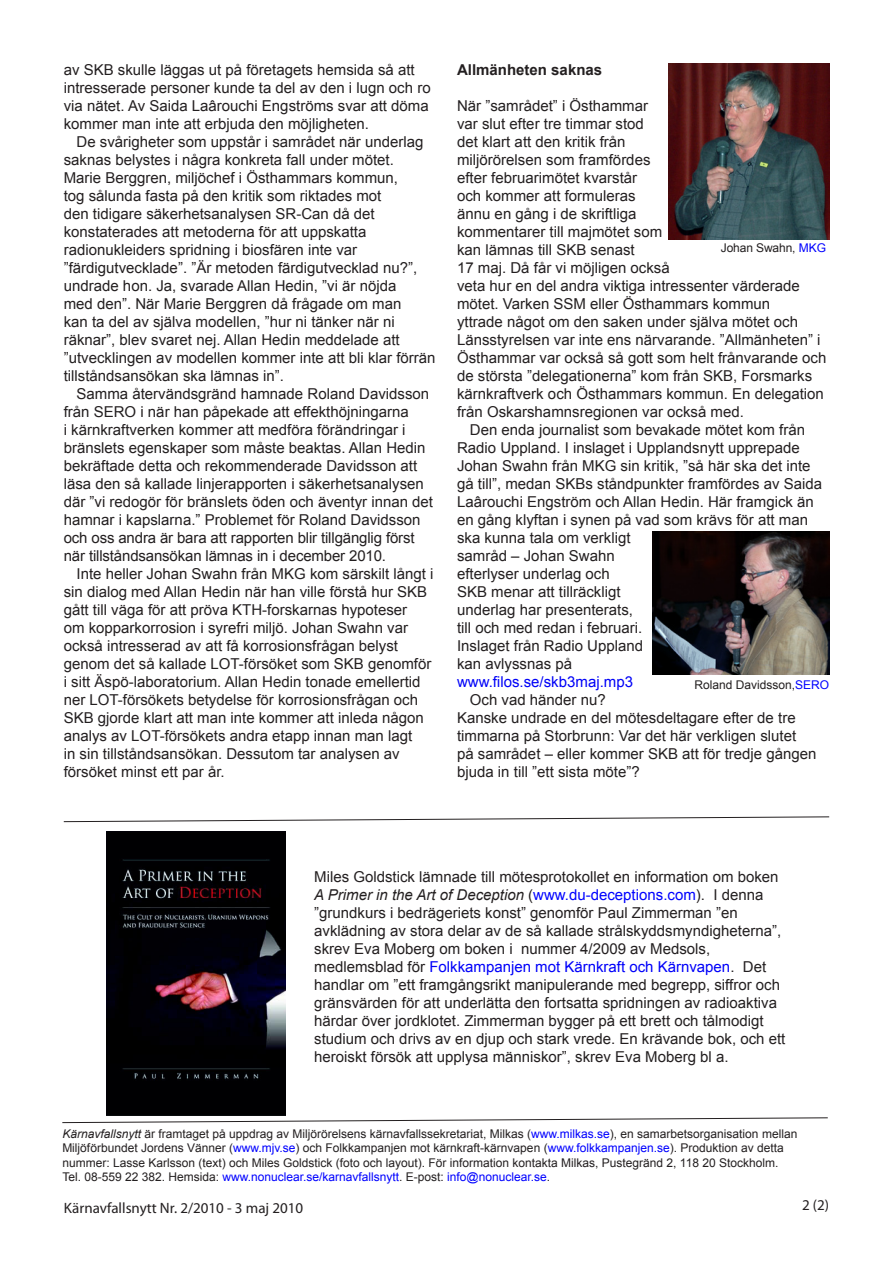
<style>
.page{position:relative;width:893px;height:1263px;background:#fff}
.page>*{position:absolute;margin:0;border:0;box-sizing:border-box;transform-origin:0 0}
.Normal_1st{font:15px/18px "Arial";color:#231f20}
.t1{font:15px "Myriad Pro";color:#231f20}
.Normal_1st-2{font:700 15px "Arial";color:#231f20}
.Normal_1st-3{font:12px/14.4px "Arial";color:#231f20}
.s1{color:#0002f8}
.s2{color:#00f}
.s3{font-style:italic}
.s4{color:#0002ff}
.s5{color:#0001fa}
</style>
<div class="page">
<svg style="left:62px;top:1117px;width:766px;height:6px"></svg>
<img style="left:106px;top:832px;width:180px;height:283px">
<img style="left:668px;top:64px;width:161px;height:175px">
<svg style="left:63px;top:816px;width:767px;height:6px"></svg>
<img style="left:653px;top:532px;width:176px;height:143px">
<p class="Normal_1st" style="left:64px;top:61px;width:368px">av SKB skulle läggas ut på företagets hemsida så att intresserade personer kunde ta del av den i lugn och ro via nätet. Av Saida Laârouchi Engströms svar att döma kommer man inte att erbjuda den möjligheten.</p>
<p class="Normal_1st" style="left:64px;top:133px;width:373px;text-indent:13px">De svårigheter som uppstår i samrådet när underlag saknas belystes i några konkreta fall under mötet.<br>Marie Berggren, miljöchef i Östhammars kommun,<br>tog sålunda fasta på den kritik som riktades mot<br>den tidigare säkerhetsanalysen SR-Can då det konstaterades att metoderna för att uppskatta radionukleiders spridning i biosfären inte var ”färdigutvecklade”. ”Är metoden färdigutvecklad nu?”, undrade hon. Ja, svarade Allan Hedin, ”vi är nöjda<br>med den”. När Marie Berggren då frågade om man<br>kan ta del av själva modellen, ”hur ni tänker när ni räknar”, blev svaret nej. Allan Hedin meddelade att ”utvecklingen av modellen kommer inte att bli klar förrän tillståndsansökan ska lämnas in”.</p>
<p class="Normal_1st" style="left:64px;top:385px;width:371px;text-indent:13px">Samma återvändsgränd hamnade Roland Davidsson från SERO i när han påpekade att effekthöjningarna<br>i kärnkraftverken kommer att medföra förändringar i bränslets egenskaper som måste beaktas. Allan Hedin bekräftade detta och rekommenderade Davidsson att läsa den så kallade linjerapporten i säkerhetsanalysen där ”vi redogör för bränslets öden och äventyr innan det hamnar i kapslarna.” Problemet för Roland Davidsson och oss andra är bara att rapporten blir tillgänglig först när tillståndsansökan lämnas in i december 2010.</p>
<p class="Normal_1st" style="left:64px;top:565px;width:371px;text-indent:13px">Inte heller Johan Swahn från MKG kom särskilt långt i sin dialog med Allan Hedin när han ville förstå hur SKB gått till väga för att pröva KTH-forskarnas hypoteser<br>om kopparkorrosion i syrefri miljö. Johan Swahn var också intresserad av att få korrosionsfrågan belyst genom det så kallade LOT-försöket som SKB genomför i sitt Äspö-laboratorium. Allan Hedin tonade emellertid ner LOT-försökets betydelse för korrosionsfrågan och SKB gjorde klart att man inte kommer att inleda någon analys av LOT-försökets andra etapp innan man lagt<br>in sin tillståndsansökan. Dessutom tar analysen av försöket minst ett par år.</p>
<p class="Normal_1st-2" style="left:457px;top:59px;width:147px">Allmänheten saknas</p>
<p class="Normal_1st" style="left:457px;top:97px;width:371px">När ”samrådet” i Östhammar<br>var slut efter tre timmar stod<br>det klart att den kritik från<br>miljörörelsen som framfördes<br>efter februarimötet kvarstår<br>och kommer att formuleras<br>ännu en gång i de skriftliga<br>kommentarer till majmötet som<br>kan lämnas till SKB senast<br>17 maj. Då får vi möjligen också<br>veta hur en del andra viktiga intressenter värderade mötet. Varken SSM eller Östhammars kommun<br>yttrade något om den saken under själva mötet och Länsstyrelsen var inte ens närvarande. ”Allmänheten” i Östhammar var också så gott som helt frånvarande och de största ”delegationerna” kom från SKB, Forsmarks kärnkraftverk och Östhammars kommun. En delegation från Oskarshamnsregionen var också med.</p>
<p class="Normal_1st" style="left:457px;top:421px;width:367px;text-indent:13px">Den enda journalist som bevakade mötet kom från Radio Uppland. I inslaget i Upplandsnytt upprepade Johan Swahn från MKG sin kritik, ”så här ska det inte gå till”, medan SKBs ståndpunkter framfördes av Saida Laârouchi Engström och Allan Hedin. Här framgick än en gång klyftan i synen på vad som krävs för att man ska kunna tala om verkligt<br>samråd – Johan Swahn<br>efterlyser underlag och<br>SKB menar att tillräckligt<br>underlag har presenterats,<br>till och med redan i februari.<br>Inslaget från Radio Uppland<br>kan avlyssnas på<br><span class="s1">www.filos.se/skb3maj.mp3</span></p>
<p class="Normal_1st" style="left:457px;top:691px;width:361px;text-indent:13px">Och vad händer nu?<br>Kanske undrade en del mötesdeltagare efter de tre timmarna på Storbrunn: Var det här verkligen slutet på samrådet – eller kommer SKB att för tredje gången bjuda in till ”ett sista möte”?</p>
<p class="Normal_1st-3" style="left:721px;top:241px;width:107px">Johan Swahn, <span class="s2">MKG</span></p>
<p class="Normal_1st-3" style="left:694px;top:677px;width:136px">Roland Davidsson,<span class="s2">SERO</span></p>
<p class="Normal_1st" style="left:314px;top:868px;width:473px">Miles Goldstick lämnade till mötesprotokollet en information om boken <span class="s3">A Primer in the Art of Deception</span> (<span class="s4">www.du-deceptions.com</span>). I denna ”grundkurs i bedrägeriets konst” genomför Paul Zimmerman ”en avklädning av stora delar av de så kallade strålskyddsmyndigheterna”, skrev Eva Moberg om boken i nummer 4/2009 av Medsols, medlemsblad för <span class="s5">Folkkampanjen mot Kärnkraft och Kärnvapen</span>. Det handlar om ”ett framgångsrikt manipulerande med begrepp, siffror och gränsvärden för att underlätta den fortsatta spridningen av radioaktiva härdar över jordklotet. Zimmerman bygger på ett brett och tålmodigt studium och drivs av en djup och stark vrede. En krävande bok, och ett heroiskt försök att upplysa människor”, skrev Eva Moberg bl a.</p>
<p class="Normal_1st-3" style="left:62px;top:1126px;width:736px"><span class="s3">Kärnavfallsnytt</span> är framtaget på uppdrag av Miljörörelsens kärnavfallssekretariat, Milkas (<span class="s2">www.milkas.se</span>), en samarbetsorganisation mellan Miljöförbundet Jordens Vänner (<span class="s2">www.mjv.se</span>) och Folkkampanjen mot kärnkraft-kärnvapen (<span class="s2">www.folkkampanjen.se</span>). Produktion av detta nummer: Lasse Karlsson (text) och Miles Goldstick (foto och layout). För information kontakta Milkas, Pustegränd 2, 118 20 Stockholm.<br>Tel. 08-559 22 382. Hemsida: <span class="s2">www.nonuclear.se/karnavfallsnytt</span>. E-post: <span class="s2">info@nonuclear.se</span>.</p>
<p class="t1" style="left:64px;top:1198px;width:241px">Kärnavfallsnytt Nr. 2/2010 - 3 maj 2010</p>
<p class="t1" style="left:802px;top:1196px;width:29px">2 (2)</p>
</div>
